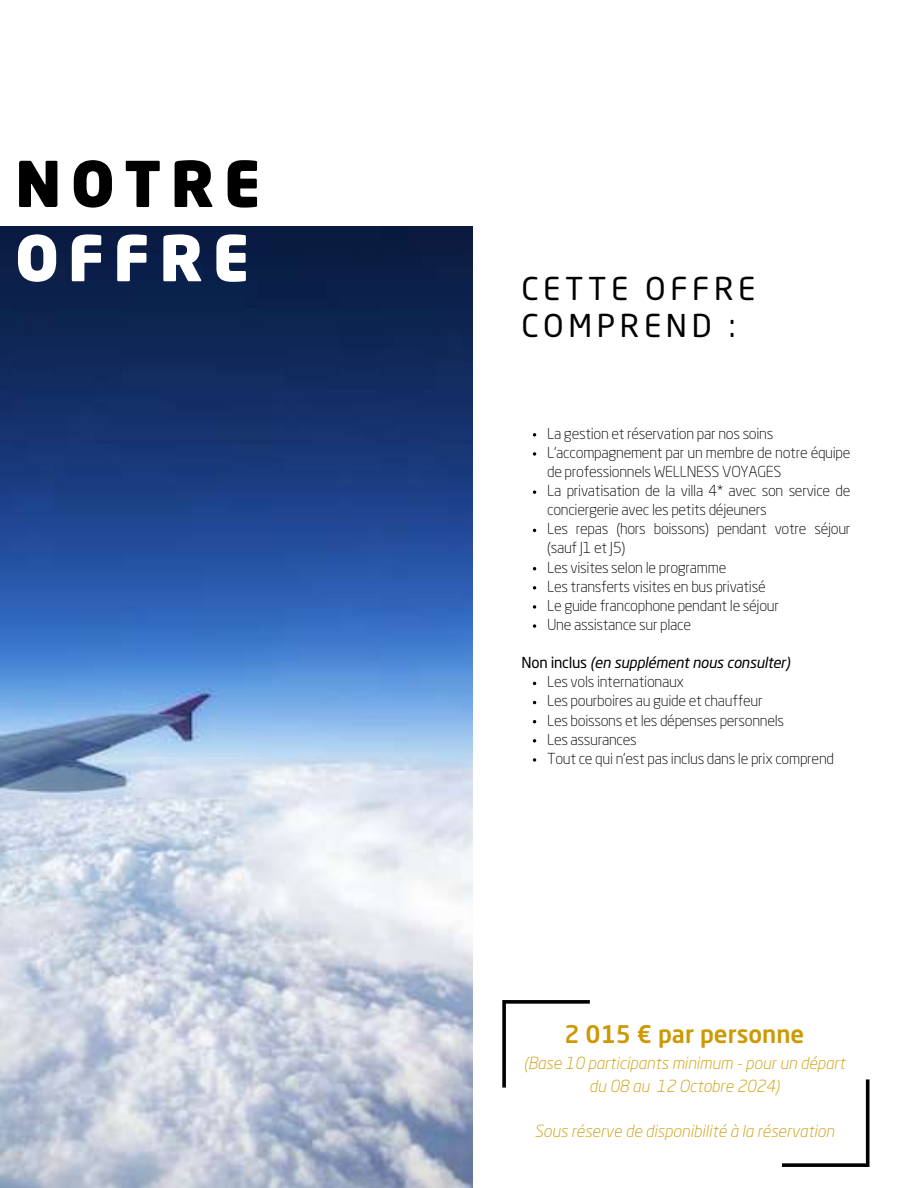
<style>
.page{position:relative;width:918px;height:1188px;background:#fff}
.page>*{position:absolute;margin:0;border:0;box-sizing:border-box;transform-origin:0 0}
.t1{font:900 62.25px "Neo Sans Pro";letter-spacing:.15em;color:#000}
.t2{font:900 62.25px "Neo Sans Pro";letter-spacing:.15em;color:#fff}
.t3{font:31.2px/37.2px "Neo Sans Pro";letter-spacing:.15em;color:#000}
.t4{font:500 24px "Neo Sans Pro";color:#c90}
.t5{font:italic 300 16.5px/22.5px "Neo Sans Pro";color:#c90;text-align:center}
.t6{font:300 15px/19.2px "Neo Sans Pro";letter-spacing:-.02em;color:#000}
.s1{font-weight:400}
.s2{font-weight:400;font-style:italic}
</style>
<div class="page">
<img style="left:0;top:227px;width:472px;height:961px">
<svg style="left:502px;top:1000px;width:88px;height:88px"></svg>
<svg style="left:782px;top:1079px;width:87px;height:88px"></svg>
<svg style="left:533px;top:452px;width:3px;height:4px"></svg>
<svg style="left:533px;top:490px;width:3px;height:4px"></svg>
<svg style="left:533px;top:605px;width:3px;height:4px"></svg>
<svg style="left:533px;top:624px;width:3px;height:4px"></svg>
<svg style="left:533px;top:758px;width:3px;height:4px"></svg>
<h1 class="t1" style="left:15px;top:159px;width:247px">NOTRE</h1>
<h1 class="t2" style="left:15px;top:234px;width:236px">OFFRE</h1>
<h2 class="t3" style="left:522px;top:273px;width:235px">CETTE OFFRE<br>COMPREND :</h2>
<p class="t6" style="left:547px;top:425px;width:305px">La gestion et réservation par nos soins L’accompagnement par un membre de notre équipe de professionnels WELLNESS VOYAGES<br>La privatisation de la villa 4* avec son service de conciergerie avec les petits déjeuners<br>Les repas (hors boissons) pendant votre séjour (sauf J1 et J5)<br>Les visites selon le programme<br>Les transferts visites en bus privatisé<br>Le guide francophone pendant le séjour<br>Une assistance sur place</p>
<p class="t6" style="left:547px;top:655px;width:288px;text-indent:-25px"><span class="s1">Non inclus</span> <span class="s2">(en supplément nous consulter)<br></span>Les vols internationaux<br>Les pourboires au guide et chauffeur<br>Les boissons et les dépenses personnels<br>Les assurances<br>Tout ce qui n’est pas inclus dans le prix comprend</p>
<h3 class="t4" style="left:565px;top:1025px;width:241px">2 015 € par personne</h3>
<p class="t5" style="left:524px;top:1053px;width:323px">(Base 10 participants minimum - pour un départ du 08 au 12 Octobre 2024)</p>
<p class="t5" style="left:534px;top:1121px;width:302px">Sous réserve de disponibilité à la réservation</p>
</div>
